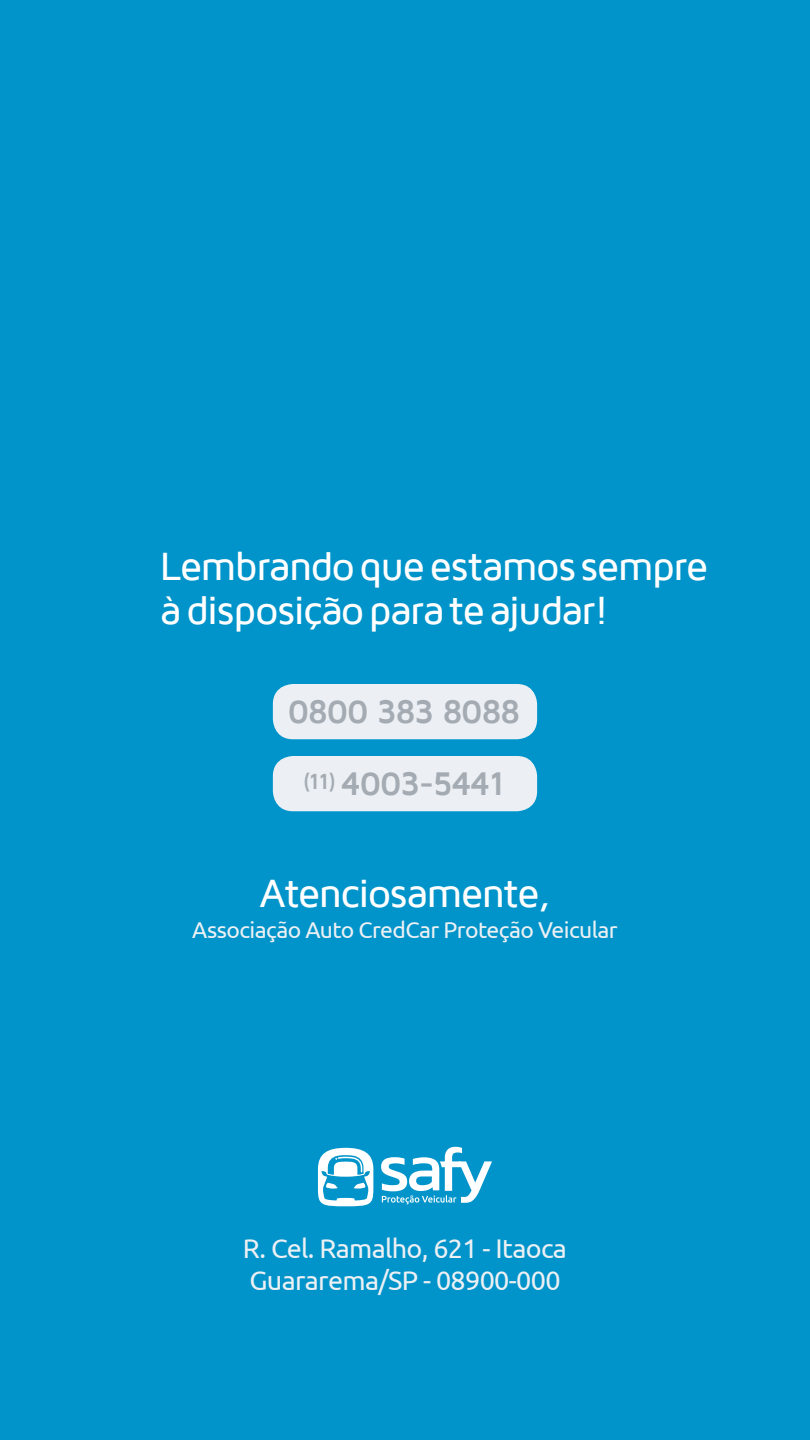
<style>
.page{position:relative;width:810px;height:1440px;background:#0094ca}
.page>*{position:absolute;margin:0;border:0;box-sizing:border-box;transform-origin:0 0}
.t1{font:500 40.5px/43.9px "Maven Pro";letter-spacing:-.04em;color:#fff}
.t2{font:700 33.67px "Maven Pro";letter-spacing:-.05em;color:#a4abb3}
.t3{font:27px/32.2px "Ubuntu";letter-spacing:-.025em;color:#ecf0f4}
.t4{font:22.95px "Ubuntu";letter-spacing:-.025em;color:#ecf0f4}
</style>
<div class="page">
<svg style="left:318px;top:1148px;width:55px;height:58px"></svg>
<svg style="left:381px;top:1147px;width:111px;height:57px"></svg>
<div style="left:273px;top:756px;width:264px;height:55px;background:#ecf0f4;border-radius:20px"></div>
<div style="left:273px;top:684px;width:264px;height:55px;background:#ecf0f4;border-radius:20px"></div>
<p class="t1" style="left:160px;top:544px;width:550px">Lembrando que estamos sempre à disposição para te ajudar!</p>
<p class="t2" style="left:287px;top:694px;width:235px">0800 383 8088</p>
<p class="t2" style="left:303px;top:766px;width:204px"><sup>(11)</sup> 4003-5441</p>
<p class="t1" style="left:259px;top:872px;width:293px">Atenciosamente,</p>
<p class="t4" style="left:192px;top:916px;width:427px">Associação Auto CredCar Proteção Veicular</p>
<p class="t3" style="left:243px;top:1231px;width:326px">R. Cel. Ramalho, 621 - Itaoca<br>Guararema/SP - 08900-000</p>
</div>
